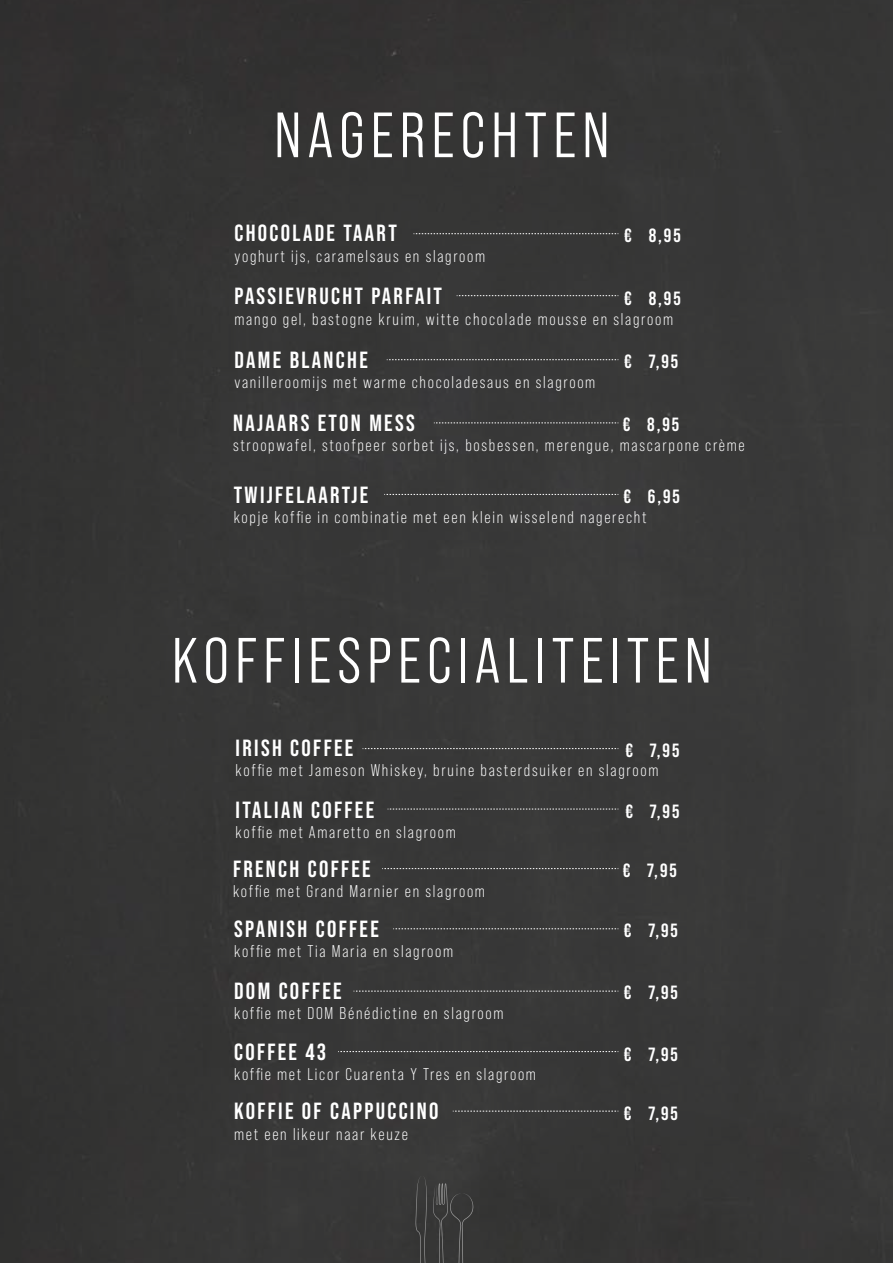
<style>
.page{position:relative;width:893px;height:1263px;background:#373736}
.page>*{position:absolute;margin:0;border:0;box-sizing:border-box;transform-origin:0 0}
.t1{font:63.75px "Bebas Neue Pro Middle";letter-spacing:.1em;color:#fff}
.t2{font:700 23.4px "Bebas Neue Pro";letter-spacing:.1em;color:#fff}
.t3{font:700 19.2px "Bebas Neue Pro";letter-spacing:.1em;color:#fff}
.t4{font:16.95px "Bebas Neue Pro";letter-spacing:.1em;color:#fff}
</style>
<div class="page">
<svg style="left:415px;top:1176px;width:12px;height:87px"></svg>
<svg style="left:433px;top:1183px;width:40px;height:80px;background:#3e3e3e"></svg>
<svg style="left:414px;top:233px;width:205px;height:1px"></svg>
<svg style="left:457px;top:295px;width:162px;height:1px"></svg>
<svg style="left:387px;top:359px;width:232px;height:1px"></svg>
<svg style="left:434px;top:422px;width:185px;height:1px"></svg>
<svg style="left:363px;top:748px;width:256px;height:1px"></svg>
<svg style="left:388px;top:809px;width:231px;height:1px"></svg>
<svg style="left:382px;top:868px;width:237px;height:1px"></svg>
<svg style="left:393px;top:928px;width:226px;height:1px"></svg>
<svg style="left:354px;top:991px;width:265px;height:1px"></svg>
<svg style="left:338px;top:1051px;width:281px;height:1px"></svg>
<svg style="left:453px;top:1111px;width:166px;height:1px"></svg>
<svg style="left:384px;top:494px;width:235px;height:1px"></svg>
<h1 class="t1" style="left:274px;top:99px;width:337px">NAGERECHTEN</h1>
<h2 class="t2" style="left:234px;top:220px;width:164px">CHOCOLADE TAART</h2>
<p class="t4" style="left:234px;top:246px;width:252px">yoghurt ijs, caramelsaus en slagroom</p>
<p class="t3" style="left:624px;top:224px;width:58px">€ 8,95</p>
<h2 class="t2" style="left:234px;top:283px;width:209px">PASSIEVRUCHT PARFAIT</h2>
<p class="t4" style="left:234px;top:309px;width:440px">mango gel, bastogne kruim, witte chocolade mousse en slagroom</p>
<p class="t3" style="left:624px;top:287px;width:58px">€ 8,95</p>
<h2 class="t2" style="left:234px;top:346px;width:135px">DAME BLANCHE</h2>
<p class="t4" style="left:234px;top:373px;width:362px">vanilleroomijs met warme chocoladesaus en slagroom</p>
<p class="t3" style="left:624px;top:351px;width:55px">€ 7,95</p>
<h2 class="t2" style="left:233px;top:409px;width:183px">NAJAARS ETON MESS</h2>
<p class="t4" style="left:233px;top:436px;width:513px">stroopwafel, stoofpeer sorbet ijs, bosbessen, merengue, mascarpone crème</p>
<p class="t3" style="left:623px;top:414px;width:58px">€ 8,95</p>
<h2 class="t2" style="left:234px;top:481px;width:136px">TWIJFELAARTJE</h2>
<p class="t4" style="left:234px;top:508px;width:414px">kopje koffie in combinatie met een klein wisselend nagerecht</p>
<p class="t3" style="left:623px;top:485px;width:58px">€ 6,95</p>
<h1 class="t1" style="left:172px;top:625px;width:541px">KOFFIESPECIALITEITEN</h1>
<h2 class="t2" style="left:236px;top:734px;width:119px">IRISH COFFEE</h2>
<p class="t4" style="left:236px;top:761px;width:424px">koffie met Jameson Whiskey, bruine basterdsuiker en slagroom</p>
<p class="t3" style="left:625px;top:739px;width:55px">€ 7,95</p>
<h2 class="t2" style="left:236px;top:796px;width:140px">ITALIAN COFFEE</h2>
<p class="t4" style="left:236px;top:823px;width:222px">koffie met Amaretto en slagroom</p>
<p class="t3" style="left:625px;top:800px;width:55px">€ 7,95</p>
<h2 class="t2" style="left:233px;top:855px;width:139px">FRENCH COFFEE</h2>
<p class="t4" style="left:233px;top:882px;width:253px">koffie met Grand Marnier en slagroom</p>
<p class="t3" style="left:623px;top:859px;width:55px">€ 7,95</p>
<h2 class="t2" style="left:234px;top:915px;width:146px">SPANISH COFFEE</h2>
<p class="t4" style="left:234px;top:942px;width:221px">koffie met Tia Maria en slagroom</p>
<p class="t3" style="left:624px;top:920px;width:55px">€ 7,95</p>
<h2 class="t2" style="left:234px;top:977px;width:109px">DOM COFFEE</h2>
<p class="t4" style="left:234px;top:1004px;width:271px">koffie met DOM Bénédictine en slagroom</p>
<p class="t3" style="left:624px;top:981px;width:55px">€ 7,95</p>
<h2 class="t2" style="left:234px;top:1038px;width:93px">COFFEE 43</h2>
<p class="t4" style="left:234px;top:1065px;width:303px">koffie met Licor Cuarenta Y Tres en slagroom</p>
<p class="t3" style="left:624px;top:1043px;width:55px">€ 7,95</p>
<h2 class="t2" style="left:234px;top:1098px;width:206px">KOFFIE OF CAPPUCCINO</h2>
<p class="t4" style="left:234px;top:1124px;width:175px">met een likeur naar keuze</p>
<p class="t3" style="left:624px;top:1102px;width:55px">€ 7,95</p>
</div>
